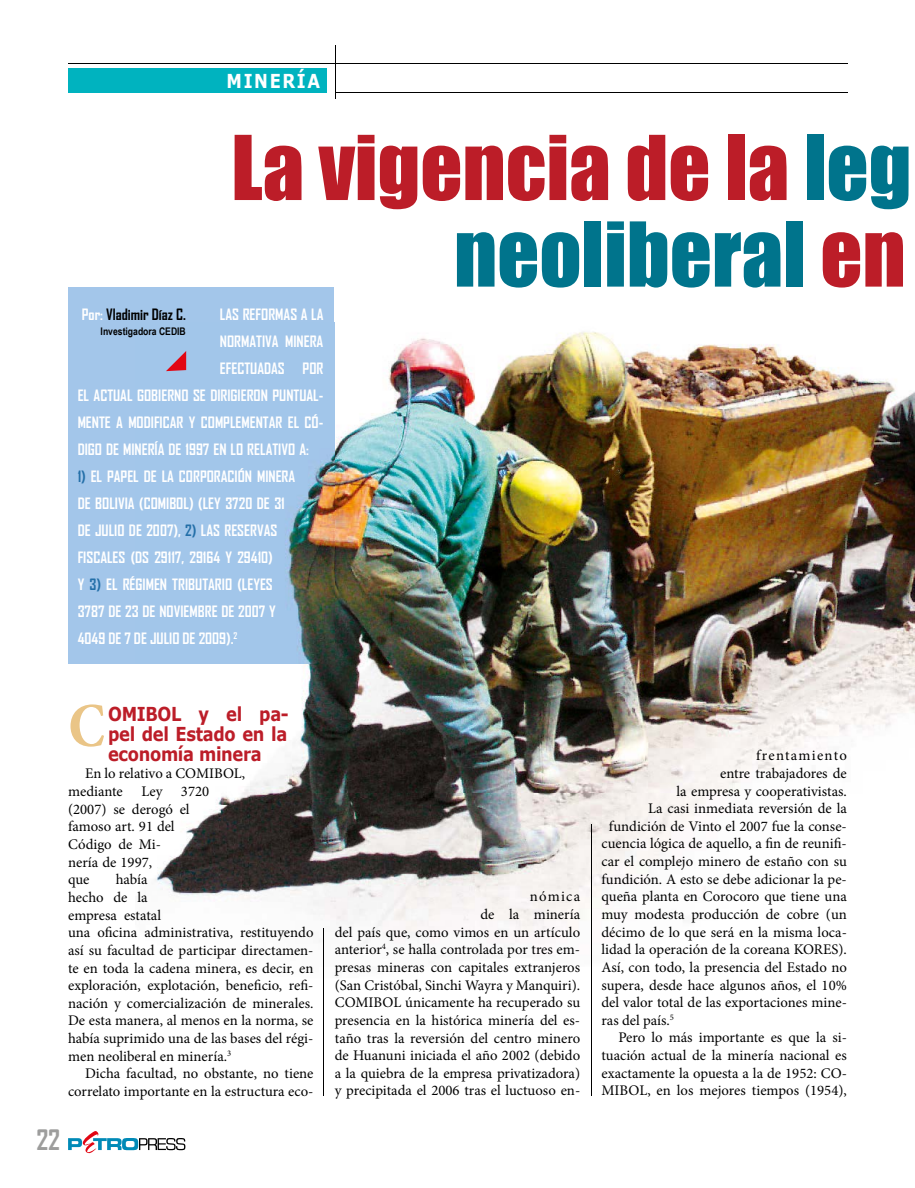
<style>
.page{position:relative;width:915px;height:1188px;background:#fff}
.page>*{position:absolute;margin:0;border:0;box-sizing:border-box;transform-origin:0 0}
.t1{font:82.5px/86.6px "Impact";color:#bc1d28;text-align:right}
.t2{font:700 condensed 63.15px "Minion Pro";color:#eac587}
.t3{font:700 27px "Agency FB";color:#9d9d9c}
.t4{font:700 19.2px/19.8px "Verdana";letter-spacing:-.02em;color:#bc1d28;text-align:justify;scale:.85 1}
.t5{font:700 19.2px "Verdana";letter-spacing:.1em;color:#fff;scale:.85 1}
.t6{font:700 15px/27px "Agency FB";color:#fff}
.t7{font:700 15px "Agency FB";color:#000}
.t8{font:14.7px/17.7px "Minion Pro";color:#000}
.t9{font:14.7px "Minion Pro";letter-spacing:.085em;color:#000}
.t10{font:700 10.5px "Arial Narrow";color:#000}
.s1{color:#00748c}
.s2{color:#236fa8}
.s3{color:#fff}
</style>
<div class="page">
<svg style="left:68px;top:1131px;width:117px;height:22px"></svg>
<hr style="left:68px;top:63px;width:779px;height:1px;background:#000">
<hr style="left:335px;top:92px;width:512px;height:1px;background:#000">
<hr style="left:334px;top:45px;width:1px;height:54px;background:#000">
<div style="left:68px;top:288px;width:266px;height:376px;background:#a3c6ea"></div>
<img style="left:291px;top:323px;width:623px;height:622px">
<img style="left:155px;top:764px;width:136px;height:138px">
<img style="left:166px;top:323px;width:168px;height:341px">
<svg style="left:166px;top:351px;width:20px;height:20px"></svg>
<hr style="left:323px;top:928px;width:1px;height:168px;background:#000">
<hr style="left:591px;top:824px;width:1px;height:272px;background:#000">
<div style="left:68px;top:68px;width:259px;height:25px;background:#00b3bf"></div>
<h3 class="t5" style="left:226px;top:67px;width:111px">MINERÍA</h3>
<h1 class="t1" style="left:231px;top:124px;width:681px">La vigencia de la <span class="s1">leg neoliberal</span> en</h1>
<p class="t6" style="left:220px;top:300px;width:105px">LAS REFORMAS A LA</p>
<p class="t6" style="left:220px;top:327px;width:105px">NORMATIVA MINERA</p>
<p class="t6" style="left:220px;top:354px;width:105px">EFECTUADAS POR</p>
<p class="t6" style="left:78px;top:381px;width:247px">EL ACTUAL GOBIERNO SE DIRIGIERON PUNTUAL-</p>
<p class="t6" style="left:78px;top:408px;width:247px">MENTE A MODIFICAR Y COMPLEMENTAR EL CÓ-</p>
<p class="t6" style="left:78px;top:435px;width:233px">DIGO DE MINERÍA DE 1997 EN LO RELATIVO A:</p>
<p class="t6" style="left:78px;top:462px;width:219px"><span class="s2">1)</span> EL PAPEL DE LA CORPORACIÓN MINERA<br>DE BOLIVIA (COMIBOL) (LEY 3720 DE 31<br>DE JULIO DE 2007), <span class="s2">2)</span> LAS RESERVAS<br>FISCALES (DS 29117, 29164 Y 29410)<br>Y <span class="s2">3)</span> EL RÉGIMEN TRIBUTARIO (LEYES<br>3787 DE 23 DE NOVIEMBRE DE 2007 Y<br>4049 DE 7 DE JULIO DE 2009).<sup>2</sup></p>
<p class="t7" style="left:82px;top:305px;width:105px"><span class="s3">Por:</span> Vladimir Díaz C.</p>
<p class="t10" style="left:101px;top:325px;width:87px">Investigadora CEDIB</p>
<h2 class="t2" style="left:68px;top:682px;width:38px">C</h2>
<h3 class="t4" style="left:108px;top:704px;width:214px">OMIBOL y el pa&shy;pel del Estado en la economía minera</h3>
<p class="t8" style="left:68px;top:765px;width:179px;text-indent:17px">En lo relativo a COMIBOL, mediante</p>
<p class="t8" style="left:141px;top:783px;width:23px">Ley</p>
<p class="t8" style="left:68px;top:783px;width:142px;text-indent:113px">3720 (2007) se derogó el famoso art. 91 del<br>Código de Mi-<br>nería de 1997,<br>que</p>
<p class="t8" style="left:68px;top:871px;width:247px;text-indent:48px">había<br>hecho de la<br>empresa estatal<br>una oficina administrativa, restituyendo así su facultad de participar directamen&shy;te en toda la cadena minera, es decir, en exploración, explotación, beneficio, refi&shy;nación y comercialización de minerales.<br>De esta manera, al menos en la norma, se había suprimido una de las bases del régi&shy;men neoliberal en minería.<sup>3</sup></p>
<p class="t8" style="left:68px;top:1065px;width:247px;text-align:right">Dicha facultad, no obstante, no tiene correlato importante en la estructura eco-</p>
<h3 class="t3" style="left:36px;top:1123px;width:25px">22</h3>
<p class="t8" style="left:334px;top:888px;width:247px;text-align:right">nómica<br>de la minería<br>del país que, como vimos en un artículo anterior<sup>4</sup>, se halla controlada por tres em&shy;presas mineras con capitales extranjeros (San Cristóbal, Sinchi Wayra y Manquiri).<br>COMIBOL únicamente ha recuperado su presencia en la histórica minería del es&shy;taño tras la reversión del centro minero de Huanuni iniciada el año 2002 (debido a la quiebra de la empresa privatizadora) y precipitada el 2006 tras el luctuoso en-</p>
<p class="t9" style="left:755px;top:746px;width:92px">frentamiento</p>
<p class="t8" style="left:719px;top:764px;width:128px">entre trabajadores de</p>
<p class="t8" style="left:676px;top:782px;width:172px">la empresa y cooperativistas.</p>
<p class="t8" style="left:647px;top:800px;width:200px">La casi inmediata reversión de la</p>
<p class="t8" style="left:608px;top:817px;width:239px">fundición de Vinto el 2007 fue la conse-</p>
<p class="t8" style="left:601px;top:835px;width:247px">cuencia lógica de aquello, a fin de reunifi-</p>
<p class="t8" style="left:601px;top:853px;width:247px">car el complejo minero de estaño con su</p>
<p class="t8" style="left:601px;top:870px;width:247px">fundición. A esto se debe adicionar la pe-</p>
<p class="t8" style="left:601px;top:888px;width:247px">queña planta en Corocoro que tiene una</p>
<p class="t8" style="left:601px;top:906px;width:247px">muy modesta producción de cobre (un</p>
<p class="t8" style="left:601px;top:923px;width:247px">décimo de lo que será en la misma loca-</p>
<p class="t8" style="left:601px;top:941px;width:247px">lidad la operación de la coreana KORES).</p>
<p class="t8" style="left:601px;top:958px;width:247px">Así, con todo, la presencia del Estado no</p>
<p class="t8" style="left:601px;top:976px;width:247px">supera, desde hace algunos años, el 10%</p>
<p class="t8" style="left:601px;top:994px;width:247px">del valor total de las exportaciones mine-</p>
<p class="t8" style="left:601px;top:1011px;width:74px">ras del país.<sup>5</sup></p>
<p class="t8" style="left:618px;top:1029px;width:230px">Pero lo más importante es que la si-</p>
<p class="t8" style="left:601px;top:1047px;width:247px">tuación actual de la minería nacional es</p>
<p class="t8" style="left:601px;top:1064px;width:247px">exactamente la opuesta a la de 1952: CO-</p>
<p class="t8" style="left:601px;top:1082px;width:247px">MIBOL, en los mejores tiempos (1954),</p>
</div>
